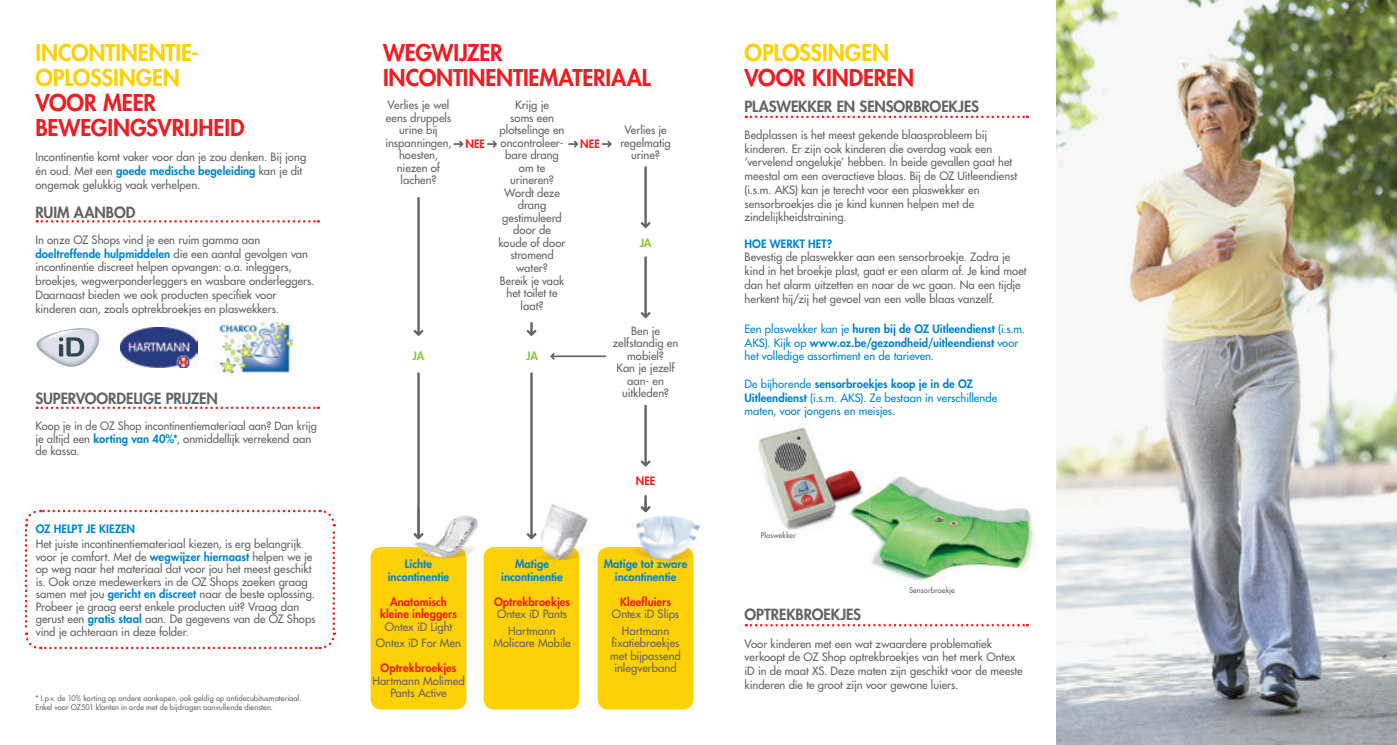
<style>
.page{position:relative;width:1397px;height:745px;background:#fff}
.page>*{position:absolute;margin:0;border:0;box-sizing:border-box;transform-origin:0 0}
.t1{font:800 22.5px/25px "Futura Std";letter-spacing:-.005em;color:#ee1d23}
.t2{font:800 22.5px/25px "Futura Std";letter-spacing:-.01em;color:#fed006}
.t3{font:800 15px "Futura Std";letter-spacing:-.01em;color:#636366}
.t4{font:500 11.25px/12.5px "Futura Std";color:#636366;text-align:center}
.t5{font:500 11.25px/13.8px "Futura Std";color:#0084ca}
.t6{font:800 11.25px/12.5px "Futura Std";letter-spacing:.005em;color:#0084ca;text-align:center}
.t7{font:800 11.25px/12.5px "Futura Std";letter-spacing:.005em;color:#ee1d23;text-align:center}
.t8{font:800 11.25px "Futura Std";color:#8bc63e}
.t9{font:500 7.5px/8.8px "Futura Std";letter-spacing:.01em;color:#636366}
.s1{font-weight:800;color:#0084ca}
.s2{font-weight:800}
</style>
<div class="page">
<svg style="left:37px;top:220px;width:282px;height:2px"></svg>
<svg style="left:37px;top:406px;width:282px;height:3px"></svg>
<svg style="left:24px;top:509px;width:312px;height:141px"></svg>
<img style="left:37px;top:329px;width:62px;height:37px">
<img style="left:41px;top:330px;width:53px;height:21px">
<svg style="left:58px;top:328px;width:34px;height:28px"></svg>
<img style="left:120px;top:328px;width:77px;height:39px">
<img style="left:758px;top:427px;width:96px;height:104px">
<img style="left:846px;top:472px;width:152px;height:109px">
<img style="left:998px;top:508px;width:37px;height:61px">
<img style="left:846px;top:490px;width:23px;height:44px">
<svg style="left:745px;top:115px;width:282px;height:3px"></svg>
<svg style="left:745px;top:624px;width:282px;height:2px"></svg>
<img style="left:1056px;top:0;width:340px;height:744px">
<div style="left:370px;top:546px;width:96px;height:163px;background:#fed006;border-radius:11px"></div>
<div style="left:483px;top:546px;width:96px;height:163px;background:#fed006;border-radius:11px"></div>
<div style="left:597px;top:546px;width:96px;height:163px;background:#fed006;border-radius:11px"></div>
<svg style="left:413px;top:197px;width:10px;height:139px"></svg>
<svg style="left:526px;top:322px;width:10px;height:14px"></svg>
<svg style="left:640px;top:166px;width:10px;height:62px"></svg>
<svg style="left:640px;top:256px;width:10px;height:62px"></svg>
<svg style="left:640px;top:404px;width:10px;height:62px"></svg>
<svg style="left:453px;top:140px;width:10px;height:7px"></svg>
<svg style="left:487px;top:140px;width:10px;height:7px"></svg>
<svg style="left:568px;top:140px;width:10px;height:7px"></svg>
<svg style="left:602px;top:140px;width:9px;height:7px"></svg>
<svg style="left:550px;top:352px;width:56px;height:7px"></svg>
<img style="left:476px;top:519px;width:3px;height:10px">
<img style="left:439px;top:557px;width:19px;height:1px">
<svg style="left:413px;top:372px;width:63px;height:185px"></svg>
<img style="left:542px;top:504px;width:46px;height:27px">
<img style="left:536px;top:531px;width:27px;height:15px">
<img style="left:563px;top:531px;width:20px;height:30px">
<img style="left:534px;top:546px;width:45px;height:15px">
<svg style="left:526px;top:372px;width:10px;height:167px"></svg>
<svg style="left:574px;top:547px;width:9px;height:10px"></svg>
<img style="left:534px;top:548px;width:45px;height:12px">
<img style="left:635px;top:506px;width:65px;height:32px">
<img style="left:639px;top:538px;width:28px;height:8px">
<img style="left:667px;top:538px;width:29px;height:37px">
<img style="left:667px;top:561px;width:26px;height:14px">
<svg style="left:640px;top:495px;width:10px;height:17px"></svg>
<img style="left:666px;top:543px;width:30px;height:11px">
<img style="left:634px;top:546px;width:59px;height:15px">
<img style="left:215px;top:320px;width:77px;height:52px">
<h1 class="t2" style="left:35px;top:40px;width:165px">INCONTINENTIE-<br>OPLOSSINGEN</h1>
<h1 class="t1" style="left:35px;top:90px;width:211px">VOOR MEER<br>BEWEGINGSVRIJHEID</h1>
<p class="t4" style="left:35px;top:150px;width:272px;line-height:13.8px;text-align:left">Incontinentie komt vaker voor dan je zou denken. Bij jong én oud. Met een <span class="s1">goede medische begeleiding</span> kan je dit ongemak gelukkig vaak verhelpen.</p>
<h2 class="t3" style="left:35px;top:202px;width:101px">RUIM AANBOD</h2>
<p class="t4" style="left:35px;top:233px;width:280px;line-height:13.8px;text-align:left">In onze OZ Shops vind je een ruim gamma aan <span class="s1">doeltreffende hulpmiddelen</span> die een aantal gevolgen van incontinentie discreet helpen opvangen: o.a. inleggers, broekjes, wegwerponderleggers en wasbare onderleggers.<br>Daarnaast bieden we ook producten specifiek voor kinderen aan, zoals optrekbroekjes en plaswekkers.</p>
<h2 class="t3" style="left:35px;top:389px;width:184px">SUPERVOORDELIGE PRIJZEN</h2>
<p class="t4" style="left:35px;top:419px;width:283px;text-align:left">Koop je in de OZ Shop incontinentiemateriaal aan? Dan krijg je altijd een <span class="s1">korting van 40%*</span>, onmiddellijk verrekend aan de kassa.</p>
<p class="t6" style="left:36px;top:521px;width:101px">OZ HELPT JE KIEZEN</p>
<p class="t4" style="left:36px;top:537px;width:281px;text-align:left">Het juiste incontinentiemateriaal kiezen, is erg belangrijk voor je comfort. Met de <span class="s1">wegwijzer hiernaast</span> helpen we je op weg naar het materiaal dat voor jou het meest geschikt is. Ook onze medewerkers in de OZ Shops zoeken graag samen met jou <span class="s1">gericht en discreet</span> naar de beste oplossing.<br>Probeer je graag eerst enkele producten uit? Vraag dan gerust een <span class="s1">gratis staal</span> aan. De gegevens van de OZ Shops vind je achteraan in deze folder.</p>
<p class="t9" style="left:35px;top:693px;width:267px">* I.p.v. de 10% korting op andere aankopen, ook geldig op antidecubitusmateriaal.<br>Enkel voor OZ501 klanten in orde met de bijdragen aanvullende diensten.</p>
<h1 class="t1" style="left:383px;top:40px;width:269px">WEGWIJZER<br>INCONTINENTIEMATERIAAL</h1>
<p class="t4" style="left:385px;top:99px;width:67px">Verlies je wel eens druppels urine bij inspanningen, hoesten, niezen of lachen?</p>
<p class="t8" style="left:412px;top:348px;width:13px">JA</p>
<p class="t4" style="left:498px;top:99px;width:68px">Krijg je<br>soms een plotselinge en oncontroleer&shy;bare drang om te urineren?<br>Wordt deze drang gestimuleerd door de koude of door stromend water?<br>Bereik je vaak het toilet te laat?</p>
<p class="t7" style="left:465px;top:138px;width:21px">NEE</p>
<p class="t7" style="left:580px;top:138px;width:21px">NEE</p>
<p class="t8" style="left:526px;top:348px;width:13px">JA</p>
<p class="t4" style="left:620px;top:124px;width:52px">Verlies je regelmatig urine?</p>
<p class="t8" style="left:639px;top:235px;width:13px">JA</p>
<p class="t4" style="left:612px;top:324px;width:67px">Ben je zelfstandig en mobiel?<br>Kan je jezelf aan- en uitkleden?</p>
<p class="t7" style="left:635px;top:474px;width:21px">NEE</p>
<p class="t6" style="left:388px;top:557px;width:63px">Lichte incontinentie</p>
<p class="t7" style="left:380px;top:595px;width:78px">Anatomisch kleine inleggers</p>
<p class="t4" style="left:376px;top:618px;width:87px;line-height:16.2px">Ontex iD Light<br>Ontex iD For Men</p>
<p class="t7" style="left:380px;top:661px;width:77px">Optrekbroekjes</p>
<p class="t4" style="left:372px;top:674px;width:94px">Hartmann Molimed<br>Pants Active</p>
<p class="t6" style="left:501px;top:557px;width:63px">Matige incontinentie</p>
<p class="t7" style="left:494px;top:595px;width:77px">Optrekbroekjes</p>
<p class="t4" style="left:497px;top:605px;width:72px;line-height:16.2px">Ontex iD Pants<br>Hartmann</p>
<p class="t4" style="left:493px;top:636px;width:79px">Molicare Mobile</p>
<p class="t6" style="left:603px;top:557px;width:85px">Matige tot zware incontinentie</p>
<p class="t7" style="left:620px;top:595px;width:52px">Kleefluiers</p>
<p class="t4" style="left:612px;top:605px;width:69px;line-height:16.2px">Ontex iD Slips<br>Hartmann</p>
<p class="t4" style="left:610px;top:636px;width:72px">fixatiebroekjes met bijpassend inlegverband</p>
<h1 class="t2" style="left:744px;top:40px;width:146px">OPLOSSINGEN</h1>
<h1 class="t1" style="left:744px;top:65px;width:171px">VOOR KINDEREN</h1>
<h2 class="t3" style="left:744px;top:97px;width:236px">PLASWEKKER EN SENSORBROEKJES</h2>
<p class="t4" style="left:744px;top:128px;width:274px;line-height:13.8px;text-align:left">Bedplassen is het meest gekende blaasprobleem bij kinderen. Er zijn ook kinderen die overdag vaak een ‘vervelend ongelukje’ hebben. In beide gevallen gaat het meestal om een overactieve blaas. Bij de OZ Uitleendienst (i.s.m. AKS) kan je terecht voor een plaswekker en sensorbroekjes die je kind kunnen helpen met de zindelijkheidstraining.</p>
<p class="t6" style="left:744px;top:237px;width:89px">HOE WERKT HET?</p>
<p class="t4" style="left:744px;top:250px;width:283px;line-height:13.8px;text-align:left">Bevestig de plaswekker aan een sensorbroekje. Zodra je kind in het broekje plast, gaat er een alarm af. Je kind moet dan het alarm uitzetten en naar de wc gaan. Na een tijdje herkent hij/zij het gevoel van een volle blaas vanzelf.</p>
<p class="t5" style="left:744px;top:321px;width:282px">Een plaswekker kan je <span class="s2">huren bij de OZ Uitleendienst</span> (i.s.m.<br>AKS). Kijk op <span class="s2">www.oz.be/gezondheid/uitleendienst</span> voor het volledige assortiment en de tarieven.</p>
<p class="t5" style="left:744px;top:376px;width:254px">De bijhorende <span class="s2">sensorbroekjes koop je in de OZ<br>Uitleendienst</span> (i.s.m. AKS). Ze bestaan in verschillende maten, voor jongens en meisjes.</p>
<p class="t9" style="left:760px;top:530px;width:37px">Plaswekker</p>
<p class="t9" style="left:908px;top:585px;width:47px">Sensorbroekje</p>
<h2 class="t3" style="left:744px;top:604px;width:118px">OPTREKBROEKJES</h2>
<p class="t4" style="left:744px;top:636px;width:280px;line-height:13.8px;text-align:left">Voor kinderen met een wat zwaardere problematiek verkoopt de OZ Shop optrekbroekjes van het merk Ontex iD in de maat XS. Deze maten zijn geschikt voor de meeste kinderen die te groot zijn voor gewone luiers.</p>
</div>
